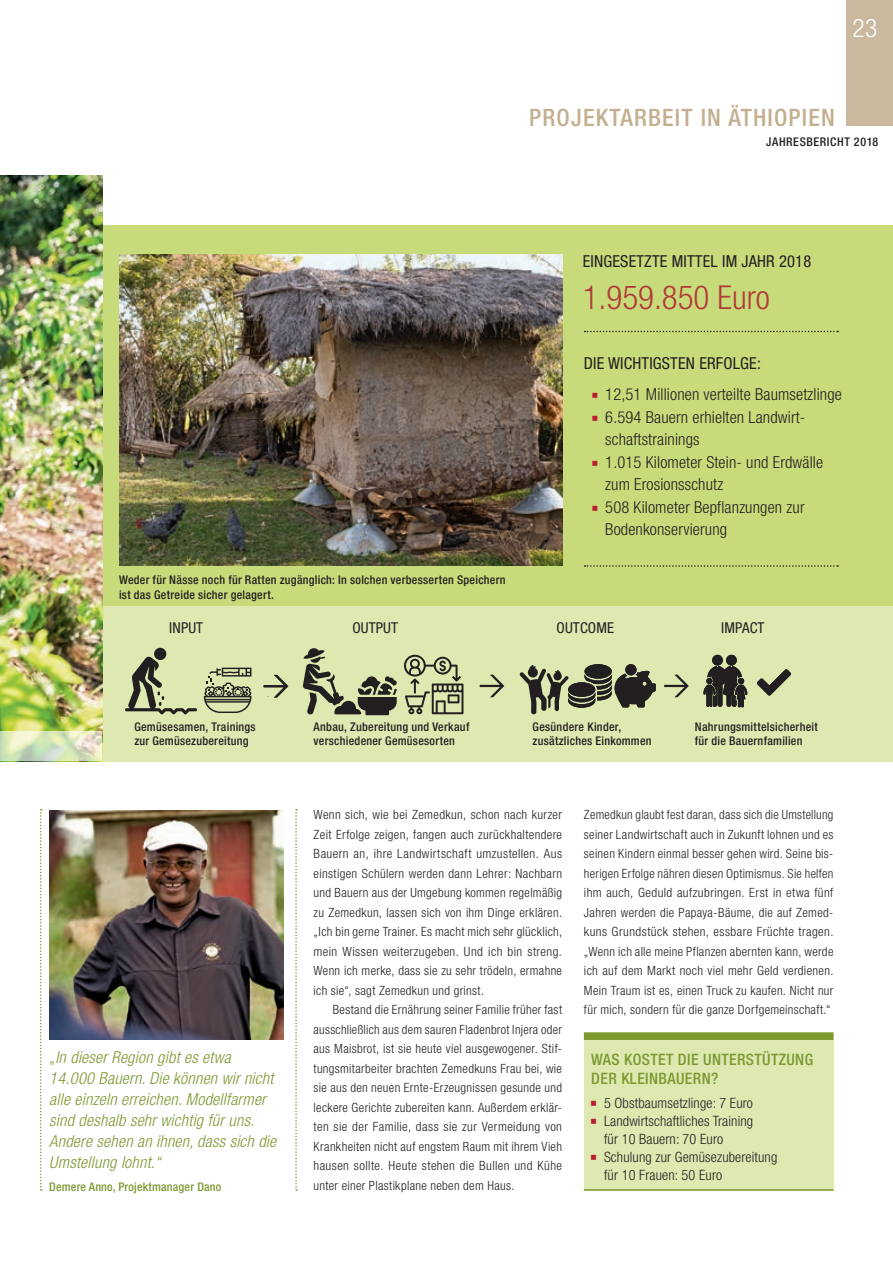
<style>
.page{position:relative;width:893px;height:1263px;background:#fff}
.page>*{position:absolute;margin:0;border:0;box-sizing:border-box;transform-origin:0 0}
.Box_Zahlen_gross{font:300 condensed 33px "Helvetica Neue LT Std";color:#b13a38}
.t1{font:300 condensed 25.5px "Helvetica Neue LT Std";color:#fff}
.Kolumnentitel{font:500 condensed 24px "Helvetica Neue LT Std";letter-spacing:.05em;color:#c4b090}
.t2{font:300 condensed 16.5px/22.5px "Helvetica Neue LT Std";letter-spacing:.01em;color:#231f20}
.Zitat_Leistungstabel{font:italic 300 condensed 16.5px/21px "Helvetica Neue LT Std";letter-spacing:.015em;color:#7c9931}
.Box_Head{font:condensed 16.5px "Helvetica Neue LT Std";letter-spacing:.01em;color:#231f20}
.Sublines_Wasser{font:500 condensed 15.75px/18.8px "Helvetica Neue LT Std";letter-spacing:.025em;color:#7c9931}
.Box_Head-2{font:condensed 15px "Helvetica Neue LT Std";letter-spacing:.01em;color:#231f20}
.t3{font:300 condensed 14.25px/18px "Helvetica Neue LT Std";letter-spacing:.01em;color:#231f20}
.fließ__block{font:300 condensed 12.75px/19.5px "Helvetica Neue LT Std";letter-spacing:.025em;color:#231f20;text-align:justify}
.Legende_Wirkungskett{font:500 condensed 12px/13.5px "Helvetica Neue LT Std";letter-spacing:.02em;color:#231f20}
.BU{font:500 condensed 12px/15px "Helvetica Neue LT Std";letter-spacing:.025em;color:#231f20}
.Zitat_Leistungstabel-2{font:500 condensed 12px "Helvetica Neue LT Std";letter-spacing:.015em;color:#7c9931}
.BU-2{font:500 condensed 12px "Helvetica Neue LT Std";letter-spacing:.05em;color:#231f20}
</style>
<div class="page">
<div style="left:100px;top:605px;width:793px;height:156px;background:#dee9b2"></div>
<svg style="left:480px;top:675px;width:24px;height:22px"></svg>
<div style="left:102px;top:225px;width:791px;height:381px;background:#c8db7b"></div>
<img style="left:119px;top:254px;width:443px;height:312px">
<img style="left:0;top:176px;width:102px;height:555px">
<svg style="left:0;top:731px;width:102px;height:30px;background:#dae4c0"></svg>
<svg style="left:264px;top:675px;width:24px;height:22px"></svg>
<svg style="left:664px;top:675px;width:25px;height:22px"></svg>
<div style="left:712px;top:655px;width:11px;height:11px;background:#231f20;border-radius:50%"></div>
<div style="left:726px;top:655px;width:11px;height:11px;background:#231f20;border-radius:50%"></div>
<svg style="left:703px;top:666px;width:44px;height:41px"></svg>
<svg style="left:757px;top:669px;width:34px;height:26px"></svg>
<svg style="left:585px;top:331px;width:253px;height:1px"></svg>
<svg style="left:585px;top:565px;width:253px;height:2px"></svg>
<svg style="left:40px;top:809px;width:2px;height:382px"></svg>
<svg style="left:295px;top:809px;width:2px;height:382px"></svg>
<img style="left:50px;top:810px;width:234px;height:229px">
<div style="left:584px;top:1032px;width:249px;height:159px;background:#dee9b2"></div>
<div style="left:584px;top:1032px;width:249px;height:8px;background:#7c9931"></div>
<hr style="left:584px;top:1189px;width:249px;height:2px;background:#7c9931">
<div style="left:154px;top:648px;width:12px;height:12px;background:#231f20;border-radius:50%"></div>
<svg style="left:125px;top:656px;width:72px;height:58px"></svg>
<svg style="left:204px;top:668px;width:47px;height:45px"></svg>
<svg style="left:404px;top:655px;width:59px;height:59px"></svg>
<svg style="left:303px;top:648px;width:94px;height:67px"></svg>
<svg style="left:520px;top:664px;width:136px;height:50px"></svg>
<div style="left:846px;top:0;width:47px;height:126px;background:#cbb99f"></div>
<h2 class="t1" style="left:853px;top:14px;width:26px">23</h2>
<p class="Kolumnentitel" style="left:529px;top:103px;width:307px">PROJEKTARBEIT IN ÄTHIOPIEN</p>
<p class="BU-2" style="left:766px;top:135px;width:113px">JAHRESBERICHT 2018</p>
<p class="Box_Head" style="left:583px;top:252px;width:230px">EINGESETZTE MITTEL IM JAHR 2018</p>
<p class="Box_Zahlen_gross" style="left:583px;top:278px;width:189px">1.959.850 Euro</p>
<p class="BU" style="left:119px;top:572px;width:388px">Weder für Nässe noch für Ratten zugänglich: In solchen verbesserten Speichern ist das Getreide sicher gelagert.</p>
<p class="BU" style="left:40px;top:577px;width:436px">Nutritious vegetables such as beetroot and potatoes are planted between the apple trees.</p>
<p class="Box_Head" style="left:584px;top:353px;width:179px">DIE WICHTIGSTEN ERFOLGE:</p>
<p class="t2" style="left:605px;top:383px;width:238px">12,51 Millionen verteilte Baumsetzlinge</p>
<p class="t2" style="left:605px;top:405px;width:202px">6.594 Bauern erhielten Landwirt&shy;schaftstrainings</p>
<p class="t2" style="left:605px;top:450px;width:219px">1.015 Kilometer Stein- und Erdwälle zum Erosionsschutz</p>
<p class="t2" style="left:605px;top:495px;width:201px">508 Kilometer Bepflanzungen zur<br>Bodenkonservierung</p>
<p class="Box_Head-2" style="left:169px;top:619px;width:35px">INPUT</p>
<p class="Box_Head-2" style="left:352px;top:619px;width:47px">OUTPUT</p>
<p class="Box_Head-2" style="left:556px;top:619px;width:59px">OUTCOME</p>
<p class="Box_Head-2" style="left:721px;top:619px;width:45px">IMPACT</p>
<p class="Legende_Wirkungskett" style="left:134px;top:720px;width:123px">Gemüsesamen, Trainings zur Gemüsezubereitung</p>
<p class="Legende_Wirkungskett" style="left:314px;top:720px;width:157px">Anbau, Zubereitung und Verkauf verschiedener Gemüsesorten</p>
<p class="Legende_Wirkungskett" style="left:533px;top:720px;width:121px">Gesündere Kinder, zusätzliches Einkommen</p>
<p class="Legende_Wirkungskett" style="left:695px;top:720px;width:124px">Nahrungsmittelsicherheit für die Bauernfamilien</p>
<p class="Zitat_Leistungstabel" style="left:49px;top:1047px;width:228px">„In dieser Region gibt es etwa<br>14.000 Bauern. Die können wir nicht alle einzeln erreichen. Modellfarmer sind deshalb sehr wichtig für uns.<br>Andere sehen an ihnen, dass sich die<br>Umstellung lohnt.“</p>
<p class="Zitat_Leistungstabel-2" style="left:49px;top:1179px;width:174px">Demere Anno, Projektmanager Dano</p>
<p class="fließ__block" style="left:314px;top:805px;width:250px">Wenn sich, wie bei Zemedkun, schon nach kurzer Zeit Erfolge zeigen, fangen auch zurückhaltendere Bauern an, ihre Landwirtschaft umzustellen. Aus einstigen Schülern werden dann Lehrer: Nachbarn und Bauern aus der Umgebung kommen regelmäßig zu Zemedkun, lassen sich von ihm Dinge erklären. „Ich bin gerne Trainer. Es macht mich sehr glücklich, mein Wissen weiterzugeben. Und ich bin streng.<br>Wenn ich merke, dass sie zu sehr trödeln, ermahne ich sie“, sagt Zemedkun und grinst.</p>
<p class="fließ__block" style="left:314px;top:1000px;width:250px;text-indent:19px">Bestand die Ernährung seiner Familie früher fast ausschließlich aus dem sauren Fladenbrot Injera oder aus Maisbrot, ist sie heute viel ausgewogener. Stif&shy;tungsmitarbeiter brachten Zemedkuns Frau bei, wie sie aus den neuen Ernte-Erzeugnissen gesunde und leckere Gerichte zubereiten kann. Außerdem erklär&shy;ten sie der Familie, dass sie zur Vermeidung von Krankheiten nicht auf engstem Raum mit ihrem Vieh hausen sollte. Heute stehen die Bullen und Kühe unter einer Plastikplane neben dem Haus.</p>
<p class="fließ__block" style="left:584px;top:805px;width:251px">Zemedkun glaubt fest daran, dass sich die Umstellung seiner Landwirtschaft auch in Zukunft lohnen und es seinen Kindern einmal besser gehen wird. Seine bis&shy;herigen Erfolge nähren diesen Optimismus. Sie helfen ihm auch, Geduld aufzubringen. Erst in etwa fünf Jahren werden die Papaya-Bäume, die auf Zemed&shy;kuns Grundstück stehen, essbare Früchte tragen. „Wenn ich alle meine Pflanzen abernten kann, werde ich auf dem Markt noch viel mehr Geld verdienen.<br>Mein Traum ist es, einen Truck zu kaufen. Nicht nur für mich, sondern für die ganze Dorfgemeinschaft.“</p>
<p class="Sublines_Wasser" style="left:591px;top:1050px;width:223px">WAS KOSTET DIE UNTERSTÜTZUNG<br>DER KLEINBAUERN?</p>
<p class="t3" style="left:604px;top:1094px;width:150px">5 Obstbaumsetzlinge: 7 Euro</p>
<p class="t3" style="left:604px;top:1112px;width:151px">Landwirtschaftliches Training für 10 Bauern: 70 Euro</p>
<p class="t3" style="left:604px;top:1148px;width:175px">Schulung zur Gemüsezubereitung für 10 Frauen: 50 Euro</p>
</div>
